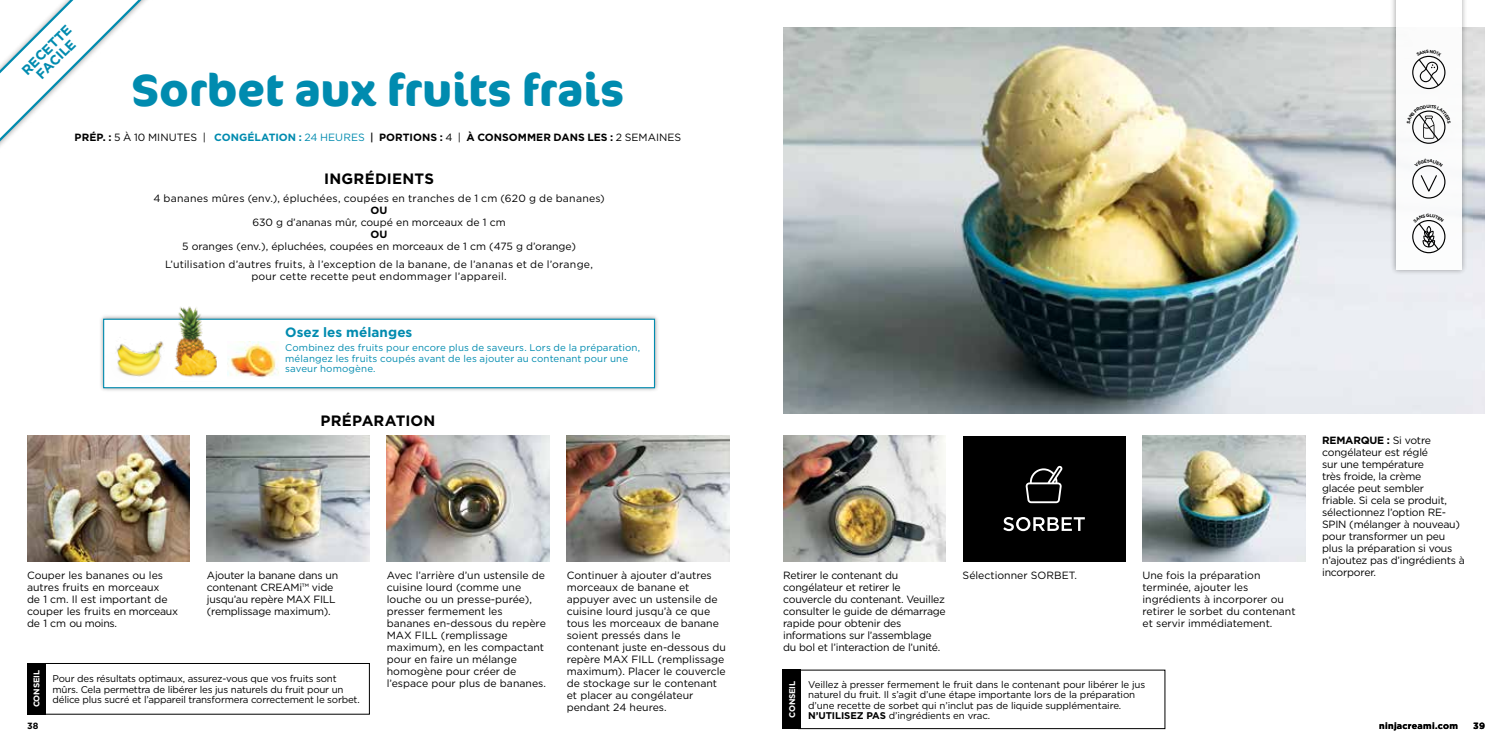
<style>
.page{position:relative;width:1512px;height:756px;background:#fff}
.page>*{position:absolute;margin:0;border:0;box-sizing:border-box;transform-origin:0 0}
.t1{font:700 45px "Cocon Pro";color:#008baf}
.t2{font:700 15px "Gotham";letter-spacing:.015em;color:#000}
.t3{font:700 13.5px/13.5px "Gotham";letter-spacing:.005em;color:#008baf;text-align:center}
.t4{font:10.5px/12px "Gotham";color:#000}
.t5{font:10.5px/12px "Gotham";letter-spacing:-.02em;color:#000}
.t6{font:10.5px "Gotham";letter-spacing:.025em;color:#000}
.t7{font:700 10.5px "Gotham";color:#000}
.t8{font:9.75px/10.5px "Gotham";letter-spacing:-.02em;color:#000}
.t9{font:9.75px/10.5px "Gotham";letter-spacing:.015em;color:#008baf}
.t10{font:700 9px "Gotham";letter-spacing:.03em;color:#000}
.t11{font:700 8.25px "Gotham";letter-spacing:-.02em;color:#fff}
.s1{font-weight:400}
.s2{color:#008baf}
.s3{font-weight:400;color:#008baf}
.s4{font-weight:500}
.s5{font-weight:700}
</style>
<div class="page">
<img style="left:27px;top:436px;width:163px;height:125px">
<img style="left:207px;top:436px;width:163px;height:125px">
<img style="left:387px;top:436px;width:163px;height:125px">
<img style="left:783px;top:27px;width:702px;height:387px">
<img style="left:567px;top:436px;width:162px;height:125px">
<img style="left:783px;top:436px;width:163px;height:125px">
<svg style="left:0;top:0;width:147px;height:147px"></svg>
<div style="left:1390px;top:0;width:78px;height:276px;background:#000;opacity:.4"></div>
<div style="left:1396px;top:0;width:66px;height:270px;background:#fff"></div>
<div style="left:1412px;top:56px;width:33px;height:33px;border:1px solid #000;border-radius:50%"></div>
<div style="left:1412px;top:111px;width:33px;height:33px;border:1px solid #000;border-radius:50%"></div>
<div style="left:1412px;top:165px;width:33px;height:34px;border:1px solid #000;border-radius:50%"></div>
<svg style="left:1420px;top:175px;width:17px;height:17px"></svg>
<div style="left:1412px;top:220px;width:33px;height:33px;border:1px solid #000;border-radius:50%"></div>
<div style="left:99px;top:314px;width:560px;height:79px;background:#000;opacity:.4"></div>
<div style="left:103px;top:319px;width:552px;height:69px;background:#fff;border:1px solid #008baf"></div>
<img style="left:116px;top:343px;width:42px;height:34px">
<img style="left:158px;top:306px;width:71px;height:71px">
<img style="left:228px;top:341px;width:51px;height:37px">
<div style="left:963px;top:436px;width:162px;height:125px;background:#000"></div>
<img style="left:1142px;top:436px;width:163px;height:125px">
<svg style="left:1026px;top:466px;width:37px;height:37px"></svg>
<svg style="left:1003px;top:517px;width:82px;height:14px"></svg>
<div style="left:42px;top:663px;width:328px;height:52px;border:1px solid #000"></div>
<div style="left:27px;top:663px;width:18px;height:52px;background:#000"></div>
<div style="left:798px;top:670px;width:367px;height:59px;border:1px solid #000"></div>
<div style="left:783px;top:670px;width:18px;height:59px;background:#000"></div>
<svg style="left:1416px;top:55px;width:25px;height:32px"></svg>
<svg style="left:1412px;top:110px;width:34px;height:32px"></svg>
<svg style="left:1421px;top:165px;width:15px;height:2px"></svg>
<svg style="left:1413px;top:220px;width:31px;height:31px"></svg>
<p class="t3" style="left:19px;top:67px;width:65px;rotate:-45deg">RECETTE<br>FACILE</p>
<h1 class="t1" style="left:132px;top:59px;width:494px">Sorbet aux fruits frais</h1>
<p class="t7" style="left:75px;top:131px;width:608px">PRÉP. : <span class="s1">5 À 10 MINUTES |</span> <span class="s2">CONGÉLATION :</span> <span class="s3">24 HEURES</span> <span class="s4">|</span> PORTIONS : <span class="s1">4 |</span> À CONSOMMER DANS LES : <span class="s1">2 SEMAINES</span></p>
<h2 class="t2" style="left:324px;top:168px;width:111px">INGRÉDIENTS</h2>
<p class="t6" style="left:153px;top:192px;width:453px">4 bananes mûres (env.), épluchées, coupées en tranches de 1 cm (620 g de bananes)</p>
<p class="t7" style="left:371px;top:204px;width:18px">OU</p>
<p class="t4" style="left:252px;top:217px;width:255px">630 g d’ananas mûr, coupé en morceaux de 1 cm</p>
<p class="t7" style="left:371px;top:228px;width:18px">OU</p>
<p class="t4" style="left:165px;top:238px;width:429px;line-height:17.4px;text-align:center">5 oranges (env.), épluchées, coupées en morceaux de 1 cm (475 g d’orange)<br>L’utilisation d’autres fruits, à l’exception de la banane, de l’ananas et de l’orange,</p>
<p class="t6" style="left:251px;top:269px;width:257px">pour cette recette peut endommager l’appareil.</p>
<p class="t3" style="left:285px;top:325px;width:129px">Osez les mélanges</p>
<p class="t9" style="left:285px;top:343px;width:357px">Combinez des fruits pour encore plus de saveurs. Lors de la préparation, mélangez les fruits coupés avant de les ajouter au contenant pour une saveur homogène.</p>
<h2 class="t2" style="left:321px;top:411px;width:116px">PRÉPARATION</h2>
<p class="t5" style="left:1322px;top:434px;width:144px"><span class="s5">REMARQUE :</span> Si votre congélateur est réglé<br>sur une température<br>très froide, la crème<br>glacée peut sembler<br>friable. Si cela se produit, sélectionnez l’option RE-<br>SPIN (mélanger à nouveau) pour transformer un peu plus la préparation si vous n’ajoutez pas d’ingrédients à incorporer.</p>
<p class="t5" style="left:207px;top:569px;width:133px">Ajouter la banane dans un contenant CREAMi™ vide jusqu’au repère MAX FILL (remplissage maximum).</p>
<p class="t4" style="left:387px;top:569px;width:161px">Avec l’arrière d’un ustensile de cuisine lourd (comme une louche ou un presse-purée), presser fermement les bananes en-dessous du repère<br>MAX FILL (remplissage maximum), en les compactant pour en faire un mélange homogène pour créer de l’espace pour plus de bananes.</p>
<p class="t4" style="left:567px;top:569px;width:161px">Continuer à ajouter d’autres morceaux de banane et appuyer avec un ustensile de cuisine lourd jusqu’à ce que tous les morceaux de banane soient pressés dans le contenant juste en-dessous du repère MAX FILL (remplissage maximum). Placer le couvercle de stockage sur le contenant et placer au congélateur pendant 24 heures.</p>
<p class="t5" style="left:783px;top:569px;width:164px">Retirer le contenant du congélateur et retirer le couvercle du contenant. Veuillez consulter le guide de démarrage rapide pour obtenir des informations sur l’assemblage du bol et l’interaction de l’unité.</p>
<p class="t4" style="left:963px;top:569px;width:116px">Sélectionner SORBET.</p>
<p class="t4" style="left:1143px;top:569px;width:155px">Une fois la préparation terminée, ajouter les ingrédients à incorporer ou retirer le sorbet du contenant et servir immédiatement.</p>
<p class="t4" style="left:27px;top:569px;width:153px">Couper les bananes ou les autres fruits en morceaux<br>de 1 cm. Il est important de couper les fruits en morceaux de 1 cm ou moins.</p>
<p class="t11" style="left:31px;top:707px;width:39px;rotate:-90deg">CONSEIL</p>
<p class="t8" style="left:808px;top:679px;width:339px">Veillez à presser fermement le fruit dans le contenant pour libérer le jus naturel du fruit. Il s’agit d’une étape importante lors de la préparation d’une recette de sorbet qui n’inclut pas de liquide supplémentaire.</p>
<p class="t8" style="left:53px;top:673px;width:309px">Pour des résultats optimaux, assurez-vous que vos fruits sont mûrs. Cela permettra de libérer les jus naturels du fruit pour un délice plus sucré et l’appareil transformera correctement le sorbet.</p>
<p class="t11" style="left:787px;top:718px;width:39px;rotate:-90deg">CONSEIL</p>
<p class="t8" style="left:808px;top:710px;width:184px"><span class="s5">N’UTILISEZ PAS</span> d’ingrédients en vrac.</p>
<p class="t10" style="left:27px;top:720px;width:13px">38</p>
<p class="t10" style="left:1379px;top:720px;width:80px">ninjacreami.com</p>
<p class="t10" style="left:1473px;top:720px;width:13px">39</p>
</div>
